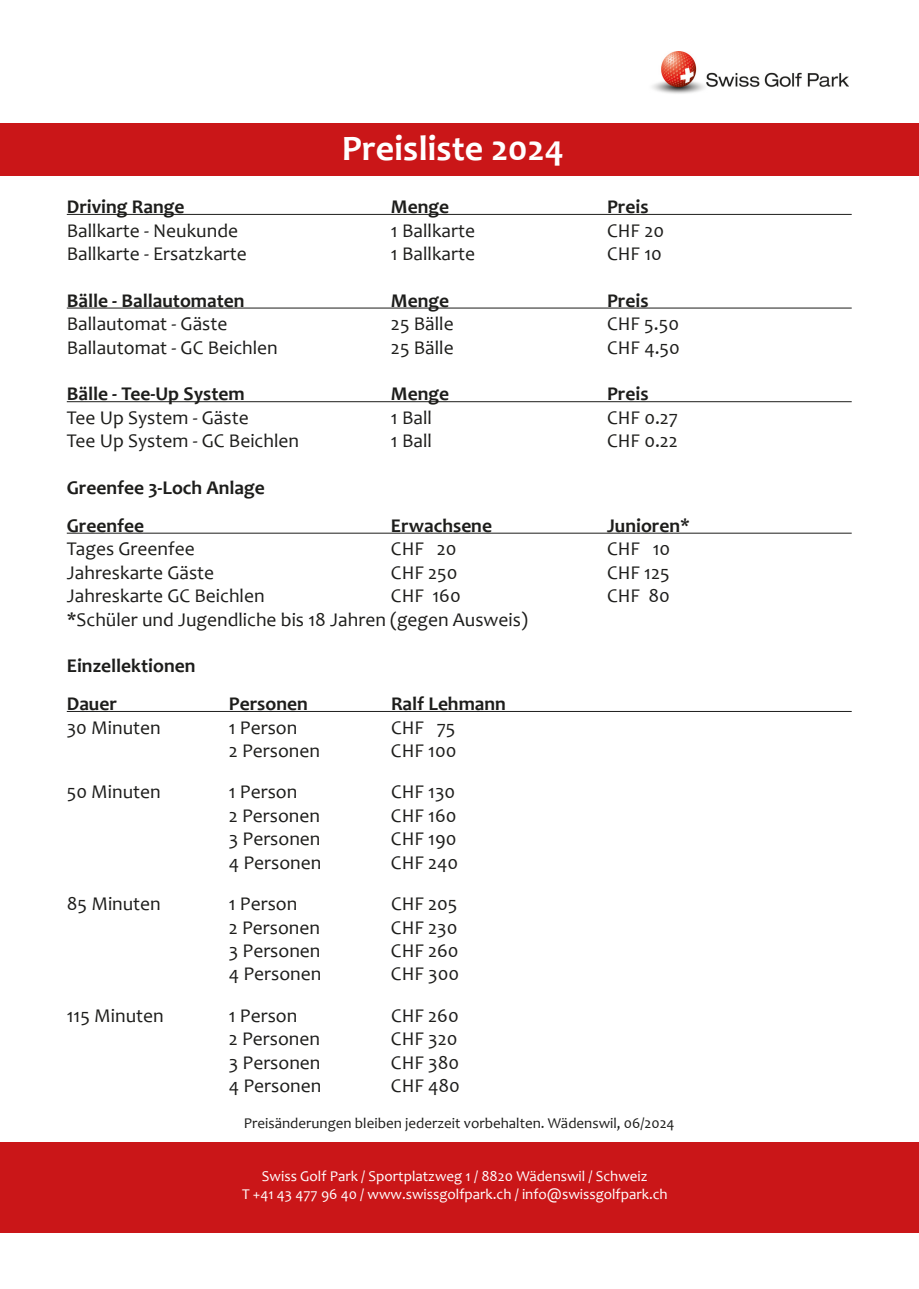
<style>
.page{position:relative;width:919px;height:1289px;background:#fff}
.page>*{position:absolute;margin:0;border:0;box-sizing:border-box;transform-origin:0 0}
.t1{font:700 36px "Candara";color:#fff}
.t2{font:19.5px "Candara";color:#1d1d1b}
.t3{font:700 19.5px "Candara";color:#1d1d1b}
.t4{font:15px "Candara";color:#fff}
.t5{font:15px "Candara";color:#1d1d1b}
</style>
<div class="page">
<div style="left:0;top:123px;width:918px;height:53px;background:#ca1618"></div>
<img style="left:652px;top:52px;width:196px;height:42px">
<hr style="left:67px;top:214px;width:784px;height:1px;background:#1d1d1b">
<hr style="left:67px;top:308px;width:784px;height:1px;background:#1d1d1b">
<hr style="left:67px;top:401px;width:784px;height:1px;background:#1d1d1b">
<hr style="left:67px;top:533px;width:784px;height:1px;background:#1d1d1b">
<hr style="left:67px;top:711px;width:784px;height:1px;background:#1d1d1b">
<div style="left:0;top:1142px;width:918px;height:90px;background:#ca1618"></div>
<p class="t1" style="left:342px;top:126px;width:224px">Preisliste 2024</p>
<p class="t3" style="left:67px;top:195px;width:119px">Driving Range</p>
<p class="t3" style="left:391px;top:195px;width:60px">Menge</p>
<p class="t3" style="left:607px;top:195px;width:43px">Preis</p>
<p class="t2" style="left:67px;top:218px;width:173px">Ballkarte - Neukunde</p>
<p class="t2" style="left:391px;top:218px;width:85px">1 Ballkarte</p>
<p class="t2" style="left:607px;top:218px;width:58px">CHF 20</p>
<p class="t2" style="left:67px;top:242px;width:182px">Ballkarte - Ersatzkarte</p>
<p class="t2" style="left:391px;top:242px;width:85px">1 Ballkarte</p>
<p class="t2" style="left:607px;top:242px;width:56px">CHF 10</p>
<p class="t3" style="left:67px;top:289px;width:179px">Bälle - Ballautomaten</p>
<p class="t3" style="left:391px;top:289px;width:60px">Menge</p>
<p class="t3" style="left:607px;top:289px;width:43px">Preis</p>
<p class="t2" style="left:67px;top:312px;width:162px">Ballautomat - Gäste</p>
<p class="t2" style="left:391px;top:312px;width:64px">25 Bälle</p>
<p class="t2" style="left:607px;top:312px;width:73px">CHF 5.50</p>
<p class="t2" style="left:67px;top:335px;width:212px">Ballautomat - GC Beichlen</p>
<p class="t2" style="left:391px;top:335px;width:64px">25 Bälle</p>
<p class="t2" style="left:607px;top:335px;width:74px">CHF 4.50</p>
<p class="t3" style="left:67px;top:382px;width:179px">Bälle - Tee-Up System</p>
<p class="t3" style="left:391px;top:382px;width:60px">Menge</p>
<p class="t3" style="left:607px;top:382px;width:43px">Preis</p>
<p class="t2" style="left:67px;top:406px;width:183px">Tee Up System - Gäste</p>
<p class="t2" style="left:391px;top:406px;width:42px">1 Ball</p>
<p class="t2" style="left:607px;top:406px;width:73px">CHF 0.27</p>
<p class="t2" style="left:67px;top:429px;width:234px">Tee Up System - GC Beichlen</p>
<p class="t2" style="left:391px;top:429px;width:42px">1 Ball</p>
<p class="t2" style="left:607px;top:429px;width:72px">CHF 0.22</p>
<p class="t3" style="left:67px;top:476px;width:200px">Greenfee 3-Loch Anlage</p>
<p class="t3" style="left:67px;top:514px;width:79px">Greenfee</p>
<p class="t3" style="left:391px;top:514px;width:102px">Erwachsene</p>
<p class="t3" style="left:607px;top:514px;width:84px">Junioren*</p>
<p class="t2" style="left:67px;top:537px;width:129px">Tages Greenfee</p>
<p class="t2" style="left:391px;top:537px;width:67px">CHF 20</p>
<p class="t2" style="left:607px;top:537px;width:65px">CHF 10</p>
<p class="t2" style="left:67px;top:560px;width:149px">Jahreskarte Gäste</p>
<p class="t2" style="left:391px;top:560px;width:68px">CHF 250</p>
<p class="t2" style="left:607px;top:560px;width:64px">CHF 125</p>
<p class="t2" style="left:67px;top:584px;width:199px">Jahreskarte GC Beichlen</p>
<p class="t2" style="left:391px;top:584px;width:71px">CHF 160</p>
<p class="t2" style="left:607px;top:584px;width:64px">CHF 80</p>
<p class="t2" style="left:67px;top:607px;width:462px">*Schüler und Jugendliche bis 18 Jahren (gegen Ausweis)</p>
<p class="t3" style="left:67px;top:654px;width:130px">Einzellektionen</p>
<p class="t3" style="left:67px;top:692px;width:52px">Dauer</p>
<p class="t3" style="left:229px;top:692px;width:80px">Personen</p>
<p class="t3" style="left:391px;top:692px;width:116px">Ralf Lehmann</p>
<p class="t2" style="left:67px;top:715px;width:95px">30 Minuten</p>
<p class="t2" style="left:229px;top:715px;width:70px">1 Person</p>
<p class="t2" style="left:391px;top:715px;width:66px">CHF 75</p>
<p class="t2" style="left:229px;top:739px;width:93px">2 Personen</p>
<p class="t2" style="left:391px;top:739px;width:67px">CHF 100</p>
<p class="t2" style="left:67px;top:780px;width:96px">50 Minuten</p>
<p class="t2" style="left:229px;top:780px;width:70px">1 Person</p>
<p class="t2" style="left:391px;top:780px;width:66px">CHF 130</p>
<p class="t2" style="left:229px;top:803px;width:93px">2 Personen</p>
<p class="t2" style="left:391px;top:803px;width:67px">CHF 160</p>
<p class="t2" style="left:229px;top:827px;width:93px">3 Personen</p>
<p class="t2" style="left:391px;top:827px;width:67px">CHF 190</p>
<p class="t2" style="left:229px;top:850px;width:94px">4 Personen</p>
<p class="t2" style="left:391px;top:850px;width:69px">CHF 240</p>
<p class="t2" style="left:67px;top:892px;width:96px">85 Minuten</p>
<p class="t2" style="left:229px;top:892px;width:70px">1 Person</p>
<p class="t2" style="left:391px;top:892px;width:68px">CHF 205</p>
<p class="t2" style="left:229px;top:915px;width:93px">2 Personen</p>
<p class="t2" style="left:391px;top:915px;width:68px">CHF 230</p>
<p class="t2" style="left:229px;top:938px;width:93px">3 Personen</p>
<p class="t2" style="left:391px;top:938px;width:69px">CHF 260</p>
<p class="t2" style="left:229px;top:962px;width:94px">4 Personen</p>
<p class="t2" style="left:391px;top:962px;width:70px">CHF 300</p>
<p class="t2" style="left:67px;top:1003px;width:98px">115 Minuten</p>
<p class="t2" style="left:229px;top:1003px;width:70px">1 Person</p>
<p class="t2" style="left:391px;top:1003px;width:69px">CHF 260</p>
<p class="t2" style="left:229px;top:1027px;width:93px">2 Personen</p>
<p class="t2" style="left:391px;top:1027px;width:68px">CHF 320</p>
<p class="t2" style="left:229px;top:1050px;width:93px">3 Personen</p>
<p class="t2" style="left:391px;top:1050px;width:70px">CHF 380</p>
<p class="t2" style="left:229px;top:1073px;width:94px">4 Personen</p>
<p class="t2" style="left:391px;top:1073px;width:71px">CHF 480</p>
<p class="t5" style="left:244px;top:1114px;width:432px">Preisänderungen bleiben jederzeit vorbehalten. Wädenswil, 06/2024</p>
<p class="t4" style="left:262px;top:1166px;width:387px">Swiss Golf Park / Sportplatzweg 1 / 8820 Wädenswil / Schweiz</p>
<p class="t4" style="left:242px;top:1184px;width:427px">T +41 43 477 96 40 / www.swissgolfpark.ch / info@swissgolfpark.ch</p>
</div>
